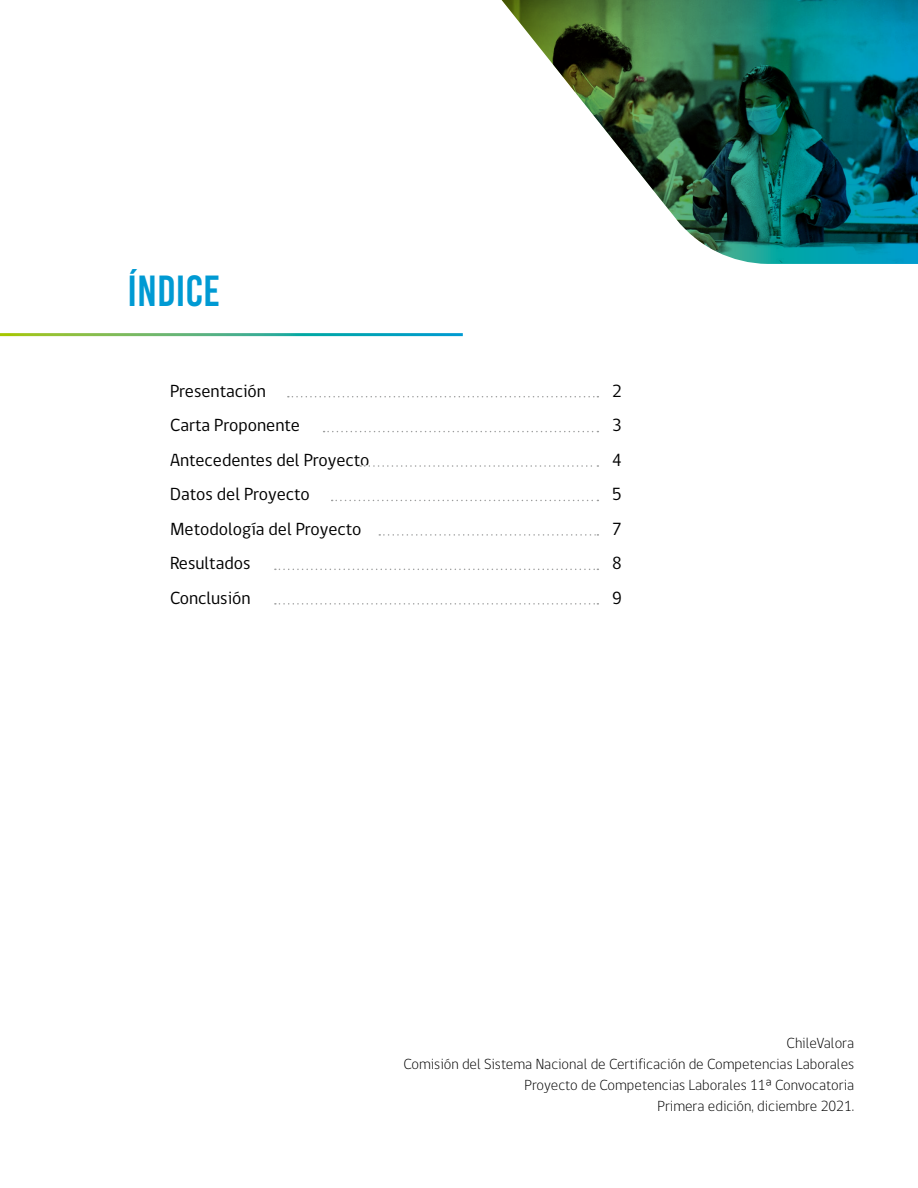
<style>
.page{position:relative;width:918px;height:1188px;background:#fff}
.page>*{position:absolute;margin:0;border:0;box-sizing:border-box;transform-origin:0 0}
.t1{font:43.5px "Bebas Kai";color:#009ad3}
.t2{font:18px/34.5px "gob CL";color:#000}
.t3{font:300 15px/21px "gob CL";color:#000;text-align:right}
</style>
<div class="page">
<svg style="left:288px;top:396px;width:310px;height:1px"></svg>
<svg style="left:324px;top:431px;width:274px;height:1px"></svg>
<svg style="left:332px;top:500px;width:266px;height:1px"></svg>
<svg style="left:275px;top:569px;width:323px;height:1px"></svg>
<svg style="left:360px;top:465px;width:238px;height:2px"></svg>
<svg style="left:379px;top:534px;width:219px;height:2px"></svg>
<svg style="left:275px;top:603px;width:323px;height:2px"></svg>
<img style="left:501px;top:0;width:417px;height:264px">
<h1 class="t1" style="left:128px;top:267px;width:94px">ÍNDICE</h1>
<p class="t2" style="left:170px;top:374px;width:201px">Presentación<br>Carta Proponente<br>Antecedentes del Proyecto<br>Datos del Proyecto<br>Metodología del Proyecto<br>Resultados<br>Conclusión</p>
<p class="t2" style="left:612px;top:374px;width:11px;text-align:justify">2<br>3<br>4<br>5<br>7<br>8<br>9</p>
<p class="t3" style="left:404px;top:1033px;width:452px">ChileValora<br>Comisión del Sistema Nacional de Certificación de Competencias Laborales Proyecto de Competencias Laborales 11ª Convocatoria<br>Primera edición, diciembre 2021.</p>
</div>
